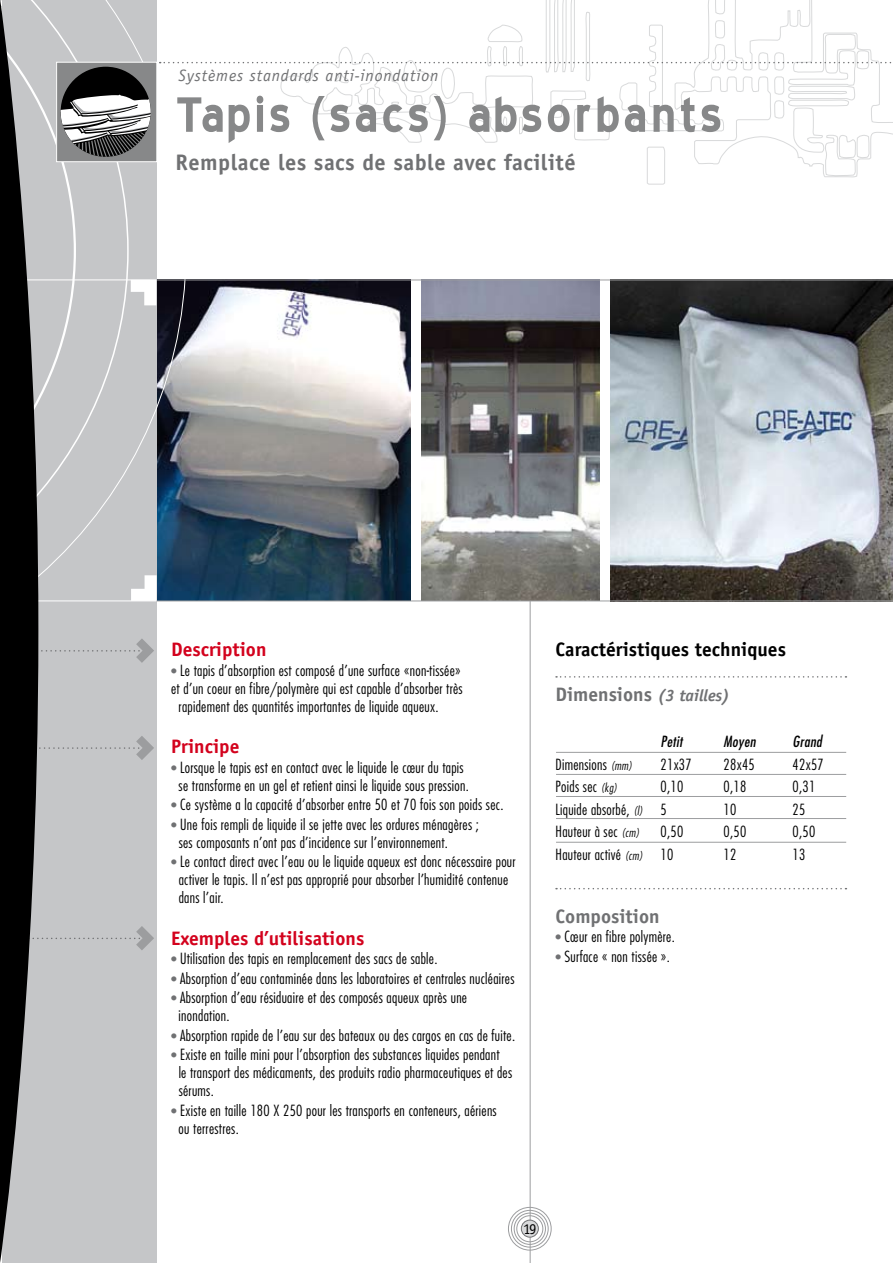
<style>
.page{position:relative;width:893px;height:1263px;background:#fff}
.page>*{position:absolute;margin:0;border:0;box-sizing:border-box;transform-origin:0 0}
.t1{font:700 60px "Blue Highway";letter-spacing:.05em;color:#878889}
.t2{font:700 22.5px "Officina Sans";letter-spacing:.02em;color:#707173}
.t3{font:700 19.5px "Officina Sans";color:#d3021d}
.t4{font:700 19.5px "Officina Sans";color:#707173}
.t5{font:700 19.5px "Officina Sans";color:#000}
.t6{font:italic 16.5px "Officina Sans";letter-spacing:.05em;color:#707173}
.t7{font:300 condensed 15px/18px "Futura";letter-spacing:.02em;color:#000}
.t8{font:italic condensed 15px "Futura";letter-spacing:.02em;color:#000}
.t9{font:15px "Officina Sans";color:#000}
.s1{font-size:13.5px;color:#707173}
.s2{font-style:italic;font-size:16.5px}
.s3{font-style:italic;font-size:12px}
</style>
<div class="page">
<img style="left:157px;top:443px;width:253px;height:158px">
<svg style="left:487px;top:0;width:371px;height:47px"></svg>
<hr style="left:530px;top:600px;width:1px;height:663px;background:#9c9d9f">
<div style="left:2px;top:0;width:155px;height:1263px;background:#c5c6c8"></div>
<svg style="left:38px;top:0;width:149px;height:593px"></svg>
<img style="left:422px;top:443px;width:177px;height:158px">
<hr style="left:2px;top:600px;width:155px;height:1px;background:#fff">
<svg style="left:38px;top:638px;width:116px;height:25px"></svg>
<svg style="left:39px;top:736px;width:115px;height:24px"></svg>
<svg style="left:38px;top:926px;width:116px;height:24px"></svg>
<svg style="left:556px;top:676px;width:290px;height:2px"></svg>
<svg style="left:131px;top:575px;width:26px;height:26px"></svg>
<svg style="left:38px;top:47px;width:855px;height:396px"></svg>
<hr style="left:556px;top:752px;width:290px;height:1px;background:#9c9d9f">
<hr style="left:556px;top:774px;width:290px;height:1px;background:#9c9d9f">
<hr style="left:556px;top:796px;width:290px;height:1px;background:#9c9d9f">
<hr style="left:556px;top:818px;width:290px;height:1px;background:#9c9d9f">
<svg style="left:556px;top:888px;width:290px;height:1px"></svg>
<hr style="left:556px;top:842px;width:290px;height:1px;background:#9c9d9f">
<img style="left:610px;top:281px;width:283px;height:320px">
<hr style="left:157px;top:601px;width:736px;height:1px;background:#9c9d9f">
<hr style="left:157px;top:280px;width:736px;height:1px;background:#9c9d9f">
<svg style="left:0;top:0;width:38px;height:1263px;fill:#000"></svg>
<div style="left:521px;top:1220px;width:17px;height:17px;background:#d9dadb;border-radius:50%"></div>
<div style="left:521px;top:1220px;width:18px;height:17px;border:1px solid #707173;border-radius:50%"></div>
<div style="left:516px;top:1215px;width:27px;height:27px;border:1px solid #9c9d9f;border-radius:50%"></div>
<div style="left:514px;top:1213px;width:32px;height:32px;border:1px solid #9c9d9f;border-radius:50%"></div>
<div style="left:511px;top:1210px;width:37px;height:37px;border:1px solid #9c9d9f;border-radius:50%"></div>
<div style="left:508px;top:1207px;width:43px;height:43px;border:1px solid #9c9d9f;border-radius:50%"></div>
<p class="t6" style="left:179px;top:66px;width:261px">Systèmes standards anti-inondation</p>
<h1 class="t1" style="left:176px;top:87px;width:548px">Tapis (sacs) absorbants</h1>
<h2 class="t2" style="left:176px;top:149px;width:401px">Remplace les sacs de sable avec facilité</h2>
<h3 class="t3" style="left:171px;top:638px;width:97px">Description</h3>
<p class="t7" style="left:171px;top:661px;width:291px"><span class="s1">•</span> Le tapis d’absorption est composé d’une surface «non-tissée»</p>
<p class="t7" style="left:171px;top:679px;width:293px">et d’un coeur en fibre/polymère qui est capable d’absorber très</p>
<p class="t7" style="left:179px;top:697px;width:261px">rapidement des quantités importantes de liquide aqueux.</p>
<h3 class="t3" style="left:171px;top:734px;width:70px">Principe</h3>
<p class="t7" style="left:171px;top:758px;width:299px;text-align:center"><span class="s1">•</span> Lorsque le tapis est en contact avec le liquide le cœur du tapis se transforme en un gel et retient ainsi le liquide sous pression.</p>
<p class="t7" style="left:171px;top:796px;width:334px"><span class="s1">•</span> Ce système a la capacité d’absorber entre 50 et 70 fois son poids sec.</p>
<p class="t7" style="left:179px;top:815px;width:302px;text-indent:-8px"><span class="s1">•</span> Une fois rempli de liquide il se jette avec les ordures ménagères ; ses composants n’ont pas d’incidence sur l’environnement.</p>
<p class="t7" style="left:179px;top:853px;width:338px;text-indent:-8px"><span class="s1">•</span> Le contact direct avec l’eau ou le liquide aqueux est donc nécessaire pour activer le tapis. Il n’est pas approprié pour absorber l’humidité contenue dans l’air.</p>
<h3 class="t3" style="left:171px;top:926px;width:195px">Exemples d’utilisations</h3>
<p class="t7" style="left:171px;top:950px;width:268px"><span class="s1">•</span> Utilisation des tapis en remplacement des sacs de sable.</p>
<p class="t7" style="left:171px;top:969px;width:345px"><span class="s1">•</span> Absorption d’eau contaminée dans les laboratoires et centrales nucléaires</p>
<p class="t7" style="left:179px;top:989px;width:290px;text-indent:-7px"><span class="s1">•</span> Absorption d’eau résiduaire et des composés aqueux après une inondation.</p>
<p class="t7" style="left:171px;top:1026px;width:345px"><span class="s1">•</span> Absorption rapide de l’eau sur des bateaux ou des cargos en cas de fuite.</p>
<p class="t7" style="left:179px;top:1046px;width:335px;text-indent:-8px"><span class="s1">•</span> Existe en taille mini pour l’absorption des substances liquides pendant<br>le transport des médicaments, des produits radio pharmaceutiques et des sérums.</p>
<p class="t7" style="left:179px;top:1101px;width:320px;text-indent:-7px"><span class="s1">•</span> Existe en taille 180 X 250 pour les transports en conteneurs, aériens ou terrestres.</p>
<h3 class="t5" style="left:556px;top:638px;width:232px">Caractéristiques techniques</h3>
<h3 class="t4" style="left:556px;top:683px;width:176px">Dimensions <span class="s2">(3 tailles)</span></h3>
<p class="t8" style="left:661px;top:732px;width:23px">Petit</p>
<p class="t8" style="left:724px;top:732px;width:34px">Moyen</p>
<p class="t8" style="left:793px;top:732px;width:31px">Grand</p>
<p class="t7" style="left:556px;top:755px;width:78px">Dimensions <span class="s3">(mm)</span></p>
<p class="t7" style="left:661px;top:755px;width:33px">21x37</p>
<p class="t7" style="left:724px;top:755px;width:33px">28x45</p>
<p class="t7" style="left:793px;top:755px;width:33px">42x57</p>
<p class="t7" style="left:556px;top:778px;width:63px">Poids sec <span class="s3">(kg)</span></p>
<p class="t7" style="left:661px;top:778px;width:24px">0,10</p>
<p class="t7" style="left:724px;top:778px;width:24px">0,18</p>
<p class="t7" style="left:793px;top:778px;width:24px">0,31</p>
<p class="t7" style="left:556px;top:800px;width:113px">Liquide absorbé, <span class="s3">(l)</span> 5</p>
<p class="t7" style="left:724px;top:800px;width:14px">10</p>
<p class="t7" style="left:793px;top:800px;width:14px">25</p>
<p class="t7" style="left:556px;top:823px;width:85px">Hauteur à sec <span class="s3">(cm)</span></p>
<p class="t7" style="left:661px;top:823px;width:24px">0,50</p>
<p class="t7" style="left:724px;top:823px;width:24px">0,50</p>
<p class="t7" style="left:793px;top:823px;width:24px">0,50</p>
<p class="t7" style="left:556px;top:845px;width:119px">Hauteur activé <span class="s3">(cm)</span> 10</p>
<p class="t7" style="left:724px;top:845px;width:14px">12</p>
<p class="t7" style="left:793px;top:845px;width:14px">13</p>
<h3 class="t4" style="left:556px;top:904px;width:106px">Composition</h3>
<p class="t7" style="left:556px;top:928px;width:121px"><span class="s1">•</span> Cœur en fibre polymère.</p>
<p class="t7" style="left:556px;top:947px;width:116px"><span class="s1">•</span> Surface « non tissée ».</p>
<p class="t9" style="left:523px;top:1220px;width:15px">19</p>
</div>
